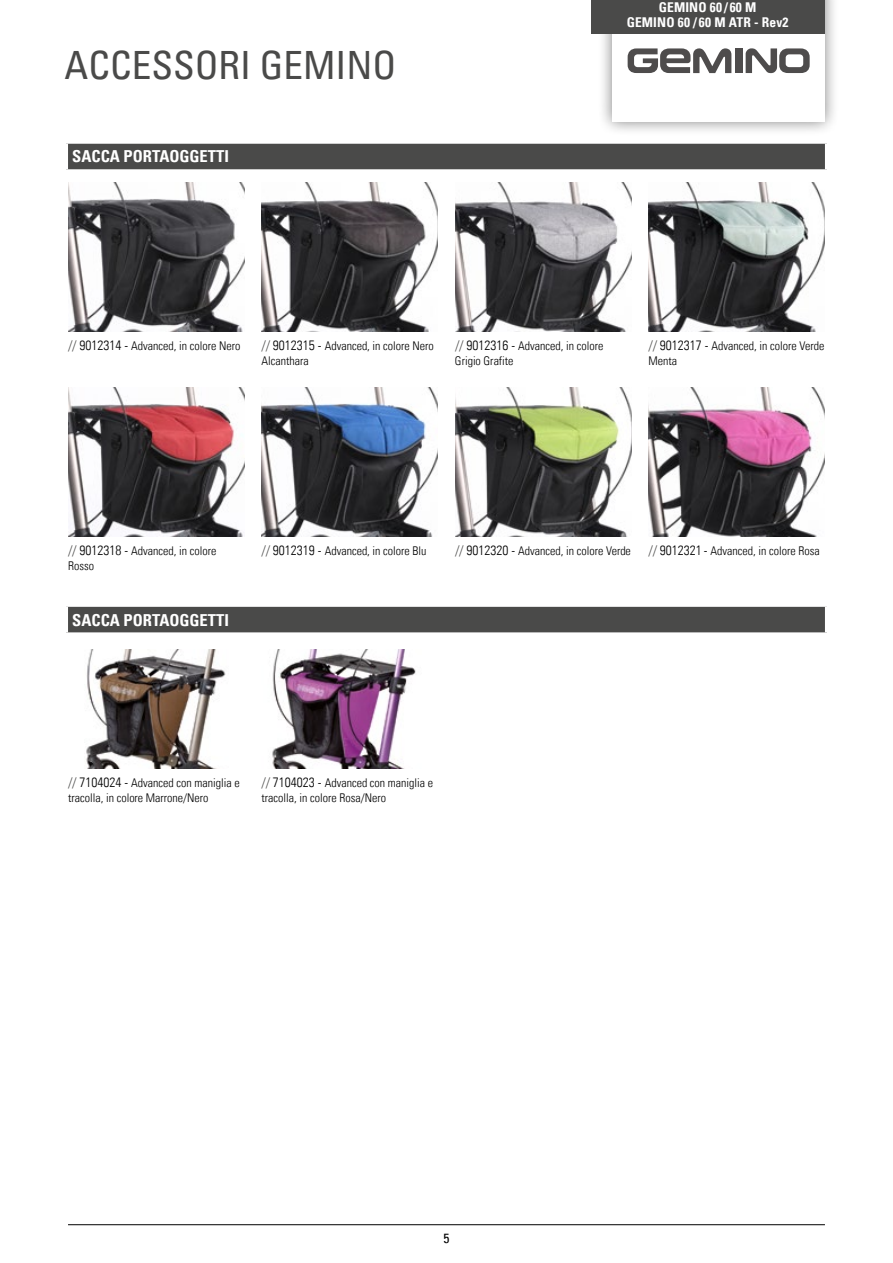
<style>
.page{position:relative;width:893px;height:1263px;background:#fff}
.page>*{position:absolute;margin:0;border:0;box-sizing:border-box;transform-origin:0 0}
.t1{font:condensed 39px "Univers Com 57";color:#4a4a49}
.t2{font:16.5px "Univers Com 67 Bold Cond";color:#fff}
.t3{font:13.5px/15px "Univers Com 67 Bold Cond";letter-spacing:.01em;color:#fff;text-align:center}
.t4{font:condensed 13.5px "Univers Com 57";color:#000}
.t5{font:12px/15px "Univers Com 47 Light Cond";color:#000}
.s1{font-size:13.5px;color:#4a4a49}
.s2{font-size:13.5px}
</style>
<div class="page">
<div style="left:597px;top:0;width:243px;height:137px;background:#000;opacity:.5"></div>
<div style="left:612px;top:0;width:213px;height:121px;background:#fff"></div>
<div style="left:735px;top:48px;width:7px;height:25px;background:#4e4c4c"></div>
<svg style="left:746px;top:48px;width:64px;height:25px"></svg>
<svg style="left:628px;top:48px;width:103px;height:25px"></svg>
<img style="left:68px;top:183px;width:176px;height:149px">
<img style="left:455px;top:183px;width:176px;height:149px">
<img style="left:261px;top:183px;width:177px;height:149px">
<img style="left:261px;top:388px;width:177px;height:149px">
<img style="left:648px;top:388px;width:177px;height:149px">
<img style="left:648px;top:183px;width:177px;height:149px">
<img style="left:68px;top:388px;width:176px;height:149px">
<img style="left:455px;top:388px;width:176px;height:149px">
<img style="left:272px;top:650px;width:144px;height:119px">
<img style="left:86px;top:650px;width:140px;height:119px">
<div style="left:66px;top:142px;width:761px;height:29px;background:#4a4a49"></div>
<svg style="left:66px;top:142px;width:761px;height:2px;background:#e7e7e7"></svg>
<hr style="left:65px;top:144px;width:3px;height:25px;background:#fff">
<hr style="left:825px;top:144px;width:3px;height:25px;background:#fff">
<svg style="left:66px;top:169px;width:761px;height:2px;background:#e5e5e4"></svg>
<div style="left:66px;top:605px;width:761px;height:29px;background:#4a4a49"></div>
<svg style="left:66px;top:605px;width:761px;height:2px;background:#f0f0f0"></svg>
<hr style="left:65px;top:607px;width:3px;height:25px;background:#fff">
<hr style="left:825px;top:607px;width:3px;height:25px;background:#fff">
<svg style="left:66px;top:632px;width:761px;height:2px;background:#dbdbdb"></svg>
<div style="left:591px;top:0;width:233px;height:34px;background:#4a4a49"></div>
<hr style="left:68px;top:1224px;width:757px;height:1px;background:#000">
<h1 class="t1" style="left:65px;top:41px;width:333px">ACCESSORI GEMINO</h1>
<h2 class="t2" style="left:72px;top:146px;width:158px">SACCA PORTAOGGETTI</h2>
<p class="t3" style="left:627px;top:0;width:163px">GEMINO 60 / 60 M<br>GEMINO 60 / 60 M ATR - Rev2</p>
<p class="t5" style="left:68px;top:338px;width:174px"><span class="s1">//</span> <span class="s2">9012314 -</span> Advanced, in colore Nero</p>
<p class="t5" style="left:261px;top:338px;width:174px"><span class="s1">//</span> <span class="s2">9012315 -</span> Advanced, in colore Nero<br>Alcanthara</p>
<p class="t5" style="left:455px;top:338px;width:150px"><span class="s1">//</span> <span class="s2">9012316 -</span> Advanced, in colore<br>Grigio Grafite</p>
<p class="t5" style="left:648px;top:338px;width:177px"><span class="s1">//</span> <span class="s2">9012317 -</span> Advanced, in colore Verde<br>Menta</p>
<p class="t5" style="left:68px;top:543px;width:150px"><span class="s1">//</span> <span class="s2">9012318 -</span> Advanced, in colore<br>Rosso</p>
<p class="t5" style="left:261px;top:543px;width:167px"><span class="s1">//</span> <span class="s2">9012319 -</span> Advanced, in colore Blu</p>
<p class="t5" style="left:455px;top:543px;width:177px"><span class="s1">//</span> <span class="s2">9012320 -</span> Advanced, in colore Verde</p>
<h2 class="t2" style="left:72px;top:610px;width:158px">SACCA PORTAOGGETTI</h2>
<p class="t5" style="left:648px;top:543px;width:173px"><span class="s1">//</span> <span class="s2">9012321 -</span> Advanced, in colore Rosa</p>
<p class="t5" style="left:68px;top:775px;width:173px"><span class="s1">//</span> <span class="s2">7104024 -</span> Advanced con maniglia e tracolla, in colore Marrone/Nero</p>
<p class="t5" style="left:261px;top:775px;width:173px"><span class="s1">//</span> <span class="s2">7104023 -</span> Advanced con maniglia e tracolla, in colore Rosa/Nero</p>
<p class="t4" style="left:443px;top:1229px;width:7px">5</p>
</div>
